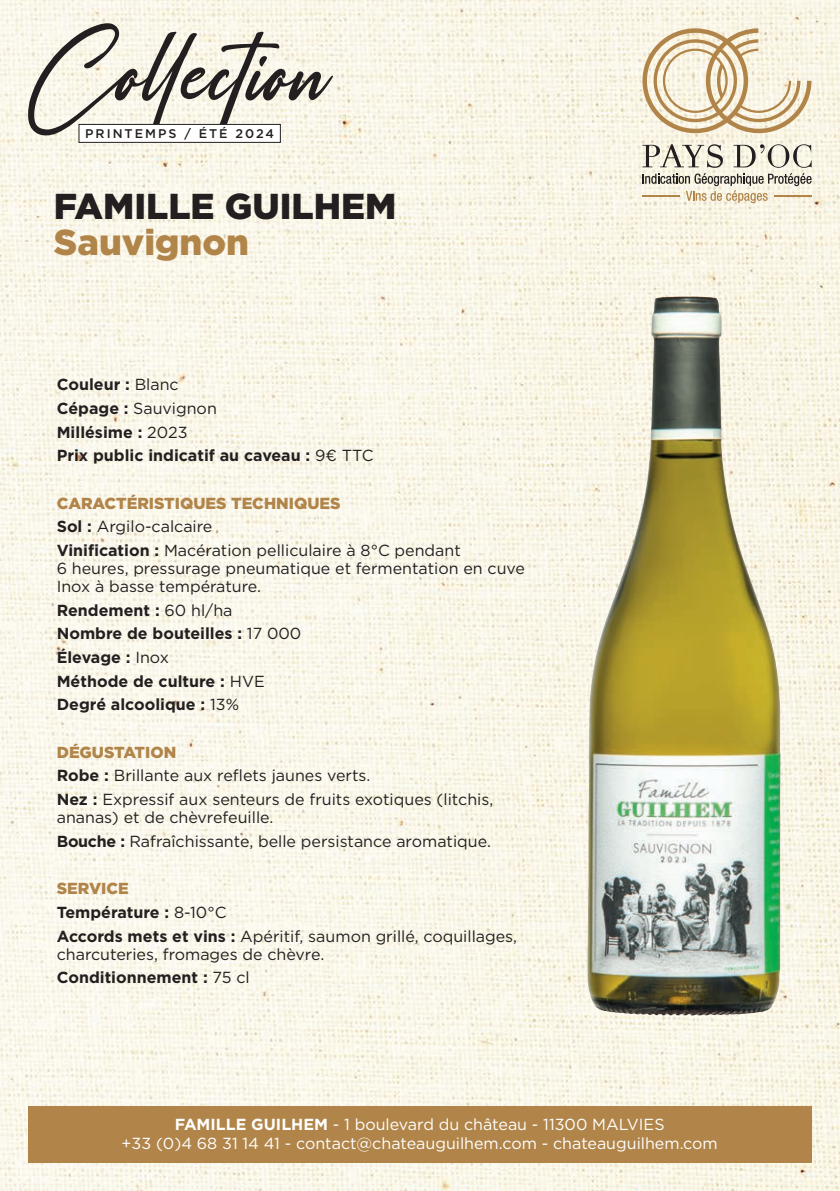
<style>
.page{position:relative;width:840px;height:1191px;background:#fff}
.page>*{position:absolute;margin:0;border:0;box-sizing:border-box;transform-origin:0 0}
.t1{font:138.4px "Rosellinda Alyamore";color:#231f20}
.t2{font:900 36px "Gotham";color:#231f20}
.t3{font:900 36px "Gotham";color:#b18549}
.t4{font:16px/23.6px "Gotham";color:#231f20}
.t5{font:700 16px/23.6px "Gotham";color:#231f20}
.t6{font:16px/19px "Gotham";color:#fff;text-align:center}
.t7{font:500 12.6px "Gotham";letter-spacing:.16em;color:#231f20}
.s1{font-weight:400}
.s2{font-weight:900;color:#b18549}
.s3{font-weight:700}
</style>
<div class="page">
<img style="left:0;top:0;width:839px;height:1191px">
<svg style="left:642px;top:28px;width:169px;height:105px;background:#e6d8bd"></svg>
<svg style="left:642px;top:144px;width:169px;height:59px;background:#d3cdbd"></svg>
<hr style="left:642px;top:196px;width:37px;height:1px;background:#b18549">
<hr style="left:774px;top:196px;width:37px;height:1px;background:#b18549">
<div style="left:79px;top:124px;width:201px;height:18px;background:#fff"></div>
<div style="left:79px;top:124px;width:201px;height:19px;border:1px solid #231f20"></div>
<div style="left:28px;top:1106px;width:783px;height:56px;background:#b18549"></div>
<img style="left:641px;top:296px;width:56px;height:214px">
<h1 class="t1" style="left:28px;top:-5px;width:304px">Collection</h1>
<p class="t7" style="left:85px;top:125px;width:190px">PRINTEMPS / ÉTÉ 2024</p>
<h2 class="t2" style="left:54px;top:181px;width:344px">FAMILLE GUILHEM</h2>
<h2 class="t3" style="left:54px;top:217px;width:196px">Sauvignon</h2>
<p class="t5" style="left:57px;top:373px;width:318px">Couleur : <span class="s1">Blanc<br></span>Cépage : <span class="s1">Sauvignon<br></span>Millésime : <span class="s1">2023<br></span>Prix public indicatif au caveau : <span class="s1">9€ TTC</span></p>
<p class="t4" style="left:57px;top:491px;width:405px"><span class="s2">CARACTÉRISTIQUES TECHNIQUES<br></span><span class="s3">Sol :</span> Argilo-calcaire<br><span class="s3">Vinification :</span> Macération pelliculaire à 8°C pendant</p>
<p class="t4" style="left:57px;top:559px;width:469px;line-height:18px">6 heures, pressurage pneumatique et fermentation en cuve<br>Inox à basse température.</p>
<p class="t5" style="left:57px;top:598px;width:246px">Rendement : <span class="s1">60 hl/ha<br></span>Nombre de bouteilles : <span class="s1">17 000<br></span>Élevage : <span class="s1">Inox<br></span>Méthode de culture : <span class="s1">HVE<br></span>Degré alcoolique : <span class="s1">13%</span></p>
<p class="t4" style="left:57px;top:740px;width:438px"><span class="s2">DÉGUSTATION<br></span><span class="s3">Robe :</span> Brillante aux reflets jaunes verts.<br><span class="s3">Nez :</span> Expressif aux senteurs de fruits exotiques (litchis,</p>
<p class="t4" style="left:57px;top:805px;width:435px">ananas) et de chèvrefeuille.<br><span class="s3">Bouche :</span> Rafraîchissante, belle persistance aromatique.</p>
<p class="t4" style="left:57px;top:876px;width:461px"><span class="s2">SERVICE<br></span><span class="s3">Température :</span> 8-10°C<br><span class="s3">Accords mets et vins :</span> Apéritif, saumon grillé, coquillages,</p>
<p class="t4" style="left:57px;top:941px;width:269px">charcuteries, fromages de chèvre.<br><span class="s3">Conditionnement :</span> 75 cl</p>
<p class="t6" style="left:121px;top:1114px;width:597px"><span class="s3">FAMILLE GUILHEM</span> - 1 boulevard du château - 11300 MALVIES<br>+33 (0)4 68 31 14 41 - contact@chateauguilhem.com - chateauguilhem.com</p>
</div>
